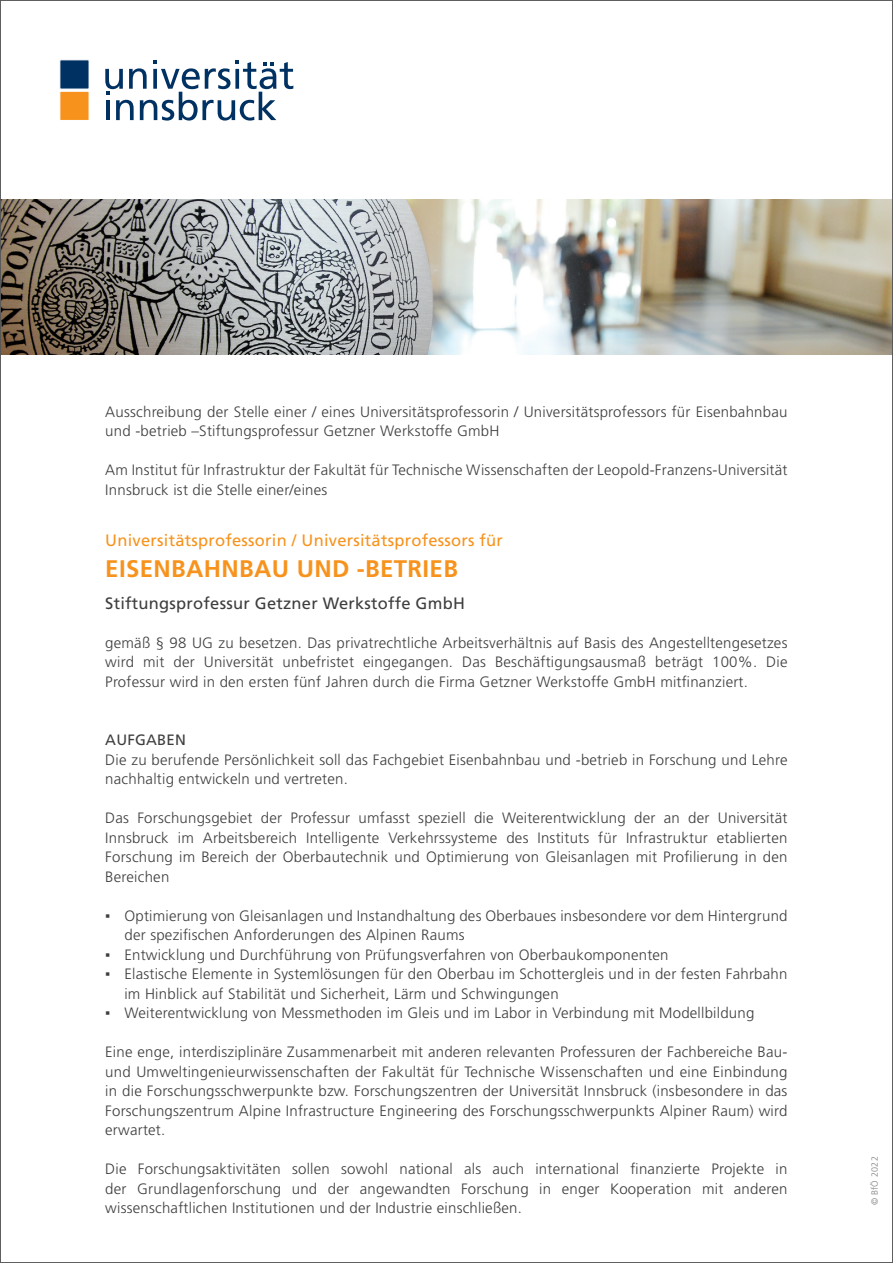
<style>
.page{position:relative;width:893px;height:1263px;background:#fff}
.page>*{position:absolute;margin:0;border:0;box-sizing:border-box;transform-origin:0 0}
.t1{font:700 24px "Frutiger";letter-spacing:.015em;color:#f7931d}
.t2{font:16.5px "Frutiger";letter-spacing:.015em;color:#f7931d}
.t3{font:16.5px "Frutiger";letter-spacing:.015em;color:#3e3e3f}
.t4{font:300 15px/19.5px "Frutiger";letter-spacing:.015em;color:#3e3e3f}
.t5{font:15px "Frutiger";letter-spacing:.015em;color:#3e3e3f}
.t6{font:300 9px "Frutiger";letter-spacing:.03em;color:#808285}
.s1{font-family:"Arial";font-weight:400}
</style>
<div class="page">
<img style="left:2px;top:200px;width:889px;height:155px">
<svg style="left:59px;top:59px;width:30px;height:61px;background:#8c7658"></svg>
<svg style="left:105px;top:60px;width:188px;height:61px"></svg>
<p class="t4" style="left:105px;top:402px;width:684px">Ausschreibung der Stelle einer / eines Universitätsprofessorin / Universitätsprofessors für Eisenbahnbau und -betrieb –Stiftungsprofessur Getzner Werkstoffe GmbH</p>
<p class="t4" style="left:105px;top:460px;width:684px">Am Institut für Infrastruktur der Fakultät für Technische Wissenschaften der Leopold-Franzens-Universität<br>Innsbruck ist die Stelle einer/eines</p>
<p class="t2" style="left:105px;top:530px;width:399px">Universitätsprofessorin / Universitätsprofessors für</p>
<h1 class="t1" style="left:105px;top:555px;width:354px">EISENBAHNBAU UND -BETRIEB</h1>
<p class="t3" style="left:105px;top:593px;width:361px">Stiftungsprofessur Getzner Werkstoffe GmbH</p>
<p class="t4" style="left:105px;top:633px;width:684px;text-align:justify">gemäß § 98 UG zu besetzen. Das privatrechtliche Arbeitsverhältnis auf Basis des Angestelltengesetzes wird mit der Universität unbefristet eingegangen. Das Beschäftigungsausmaß beträgt 100%. Die Professur wird in den ersten fünf Jahren durch die Firma Getzner Werkstoffe GmbH mitfinanziert.</p>
<p class="t5" style="left:105px;top:731px;width:82px">AUFGABEN</p>
<p class="t4" style="left:105px;top:750px;width:684px">Die zu berufende Persönlichkeit soll das Fachgebiet Eisenbahnbau und -betrieb in Forschung und Lehre nachhaltig entwickeln und vertreten.</p>
<p class="t4" style="left:105px;top:808px;width:684px;text-align:justify">Das Forschungsgebiet der Professur umfasst speziell die Weiterentwicklung der an der Universität Innsbruck im Arbeitsbereich Intelligente Verkehrssysteme des Instituts für Infrastruktur etablierten Forschung im Bereich der Oberbautechnik und Optimierung von Gleisanlagen mit Profilierung in den Bereichen</p>
<p class="t4" style="left:124px;top:906px;width:665px;text-indent:-19px"><span class="s1">▪</span> Optimierung von Gleisanlagen und Instandhaltung des Oberbaues insbesondere vor dem Hintergrund der spezifischen Anforderungen des Alpinen Raums</p>
<p class="t4" style="left:105px;top:945px;width:565px"><span class="s1">▪</span> Entwicklung und Durchführung von Prüfungsverfahren von Oberbaukomponenten</p>
<p class="t4" style="left:124px;top:964px;width:664px;text-indent:-19px"><span class="s1">▪</span> Elastische Elemente in Systemlösungen für den Oberbau im Schottergleis und in der festen Fahrbahn im Hinblick auf Stabilität und Sicherheit, Lärm und Schwingungen</p>
<p class="t4" style="left:105px;top:1003px;width:651px"><span class="s1">▪</span> Weiterentwicklung von Messmethoden im Gleis und im Labor in Verbindung mit Modellbildung</p>
<p class="t4" style="left:105px;top:1042px;width:684px;text-align:justify">Eine enge, interdisziplinäre Zusammenarbeit mit anderen relevanten Professuren der Fachbereiche Bau&shy;und Umweltingenieurwissenschaften der Fakultät für Technische Wissenschaften und eine Einbindung in die Forschungsschwerpunkte bzw. Forschungszentren der Universität Innsbruck (insbesondere in das Forschungszentrum Alpine Infrastructure Engineering des Forschungsschwerpunkts Alpiner Raum) wird erwartet.</p>
<p class="t4" style="left:105px;top:1159px;width:684px;text-align:justify">Die Forschungsaktivitäten sollen sowohl national als auch international finanzierte Projekte in der Grundlagenforschung und der angewandten Forschung in enger Kooperation mit anderen wissenschaftlichen Institutionen und der Industrie einschließen.</p>
<p class="t6" style="left:869px;top:1205px;width:51px;rotate:-90deg">© BfÖ 2022</p>
</div>
